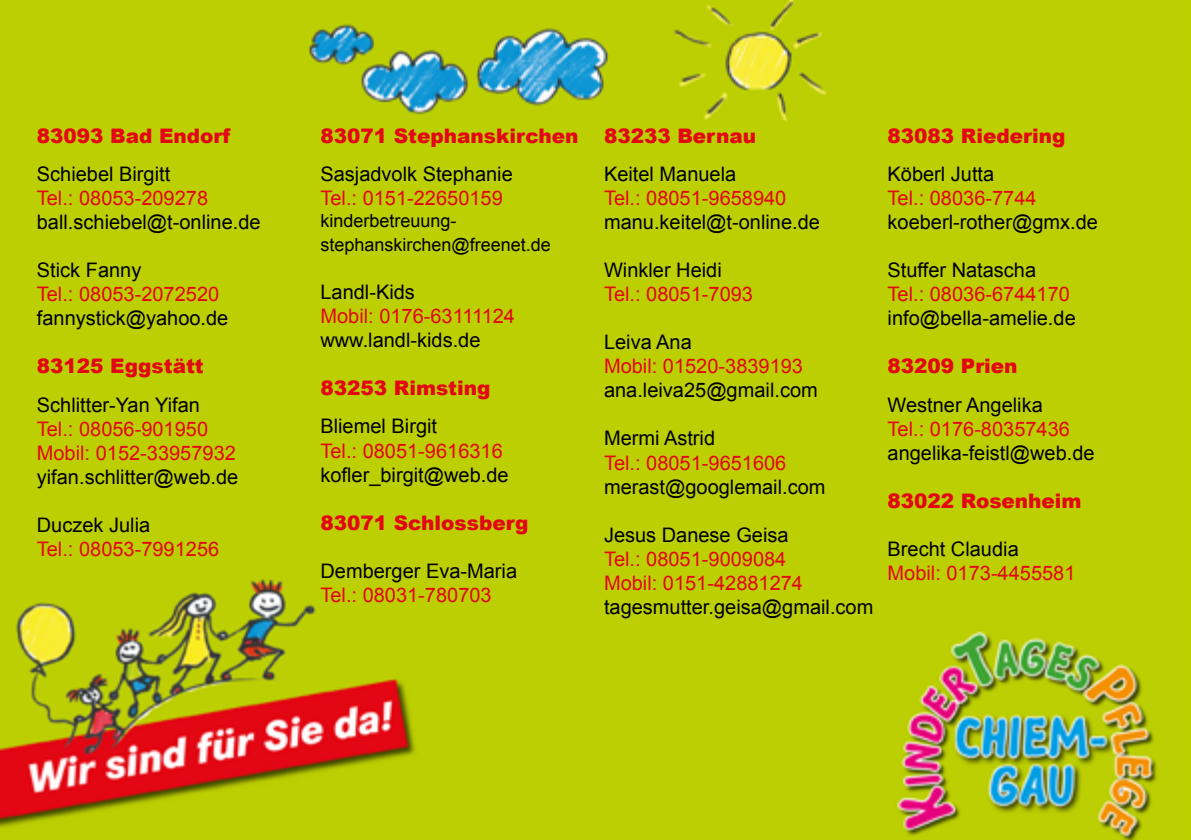
<style>
.page{position:relative;width:1191px;height:840px;background:#fff}
.page>*{position:absolute;margin:0;border:0;box-sizing:border-box;transform-origin:0 0}
.t1{font:20px "Arial";color:#000}
.t2{font:20px/24px "Arial";color:#e30613}
.t3{font:900 20px "Arial";color:#e30613}
.t4{font:18px/24px "Arial";color:#000}
</style>
<div class="page">
<img style="left:0;top:0;width:1190px;height:839px">
<p class="t3" style="left:37px;top:121px;width:195px">83093 Bad Endorf</p>
<p class="t1" style="left:37px;top:161px;width:135px">Schiebel Birgitt</p>
<p class="t2" style="left:37px;top:186px;width:173px">Tel.: 08053-209278</p>
<p class="t1" style="left:37px;top:209px;width:225px">ball.schiebel@t-online.de</p>
<p class="t1" style="left:37px;top:257px;width:106px">Stick Fanny</p>
<p class="t2" style="left:37px;top:282px;width:184px">Tel.: 08053-2072520</p>
<p class="t1" style="left:37px;top:305px;width:193px">fannystick@yahoo.de</p>
<p class="t3" style="left:37px;top:351px;width:168px">83125 Eggstätt</p>
<p class="t1" style="left:37px;top:391px;width:165px">Schlitter-Yan Yifan</p>
<p class="t2" style="left:37px;top:417px;width:200px">Tel.: 08056-901950<br>Mobil: 0152-33957932</p>
<p class="t1" style="left:37px;top:463px;width:203px">yifan.schlitter@web.de</p>
<p class="t1" style="left:37px;top:511px;width:115px">Duczek Julia</p>
<p class="t2" style="left:37px;top:537px;width:184px">Tel.: 08053-7991256</p>
<p class="t3" style="left:320px;top:121px;width:259px">83071 Stephanskirchen</p>
<p class="t1" style="left:320px;top:161px;width:194px">Sasjadvolk Stephanie</p>
<p class="t2" style="left:320px;top:186px;width:184px">Tel.: 0151-22650159</p>
<p class="t4" style="left:320px;top:208px;width:232px">kinderbetreuung&shy;stephanskirchen@freenet.de</p>
<p class="t1" style="left:320px;top:278px;width:96px">Landl-Kids</p>
<p class="t2" style="left:320px;top:304px;width:196px">Mobil: 0176-63111124</p>
<p class="t1" style="left:320px;top:326px;width:162px">www.landl-kids.de</p>
<p class="t3" style="left:320px;top:373px;width:172px">83253 Rimsting</p>
<p class="t1" style="left:320px;top:413px;width:118px">Bliemel Birgit</p>
<p class="t2" style="left:320px;top:438px;width:184px">Tel.: 08051-9616316</p>
<p class="t1" style="left:320px;top:461px;width:190px">kofler_birgit@web.de</p>
<p class="t3" style="left:320px;top:507px;width:209px">83071 Schlossberg</p>
<p class="t1" style="left:320px;top:557px;width:198px">Demberger Eva-Maria</p>
<p class="t2" style="left:320px;top:582px;width:173px">Tel.: 08031-780703</p>
<p class="t3" style="left:604px;top:121px;width:154px">83233 Bernau</p>
<p class="t1" style="left:604px;top:161px;width:134px">Keitel Manuela</p>
<p class="t2" style="left:604px;top:186px;width:184px">Tel.: 08051-9658940</p>
<p class="t1" style="left:604px;top:209px;width:217px">manu.keitel@t-online.de</p>
<p class="t1" style="left:604px;top:257px;width:119px">Winkler Heidi</p>
<p class="t2" style="left:604px;top:282px;width:150px">Tel.: 08051-7093</p>
<p class="t1" style="left:604px;top:329px;width:89px">Leiva Ana</p>
<p class="t2" style="left:604px;top:354px;width:200px">Mobil: 01520-3839193</p>
<p class="t1" style="left:604px;top:377px;width:215px">ana.leiva25@gmail.com</p>
<p class="t1" style="left:604px;top:425px;width:113px">Mermi Astrid</p>
<p class="t2" style="left:604px;top:450px;width:184px">Tel.: 08051-9651606</p>
<p class="t1" style="left:604px;top:473px;width:223px">merast@googlemail.com</p>
<p class="t1" style="left:604px;top:521px;width:186px">Jesus Danese Geisa</p>
<p class="t2" style="left:604px;top:546px;width:200px">Tel.: 08051-9009084<br>Mobil: 0151-42881274</p>
<p class="t1" style="left:604px;top:593px;width:271px">tagesmutter.geisa@gmail.com</p>
<p class="t3" style="left:887px;top:121px;width:179px">83083 Riedering</p>
<p class="t1" style="left:887px;top:161px;width:108px">Köberl Jutta</p>
<p class="t2" style="left:887px;top:186px;width:150px">Tel.: 08036-7744</p>
<p class="t1" style="left:887px;top:209px;width:212px">koeberl-rother@gmx.de</p>
<p class="t1" style="left:887px;top:257px;width:150px">Stuffer Natascha</p>
<p class="t2" style="left:887px;top:282px;width:184px">Tel.: 08036-6744170</p>
<p class="t1" style="left:887px;top:305px;width:190px">info@bella-amelie.de</p>
<p class="t3" style="left:887px;top:351px;width:132px">83209 Prien</p>
<p class="t1" style="left:887px;top:391px;width:157px">Westner Angelika</p>
<p class="t2" style="left:887px;top:417px;width:184px">Tel.: 0176-80357436</p>
<p class="t1" style="left:887px;top:439px;width:209px">angelika-feistl@web.de</p>
<p class="t3" style="left:887px;top:486px;width:195px">83022 Rosenheim</p>
<p class="t1" style="left:887px;top:535px;width:133px">Brecht Claudia</p>
<p class="t2" style="left:887px;top:561px;width:189px">Mobil: 0173-4455581</p>
</div>
